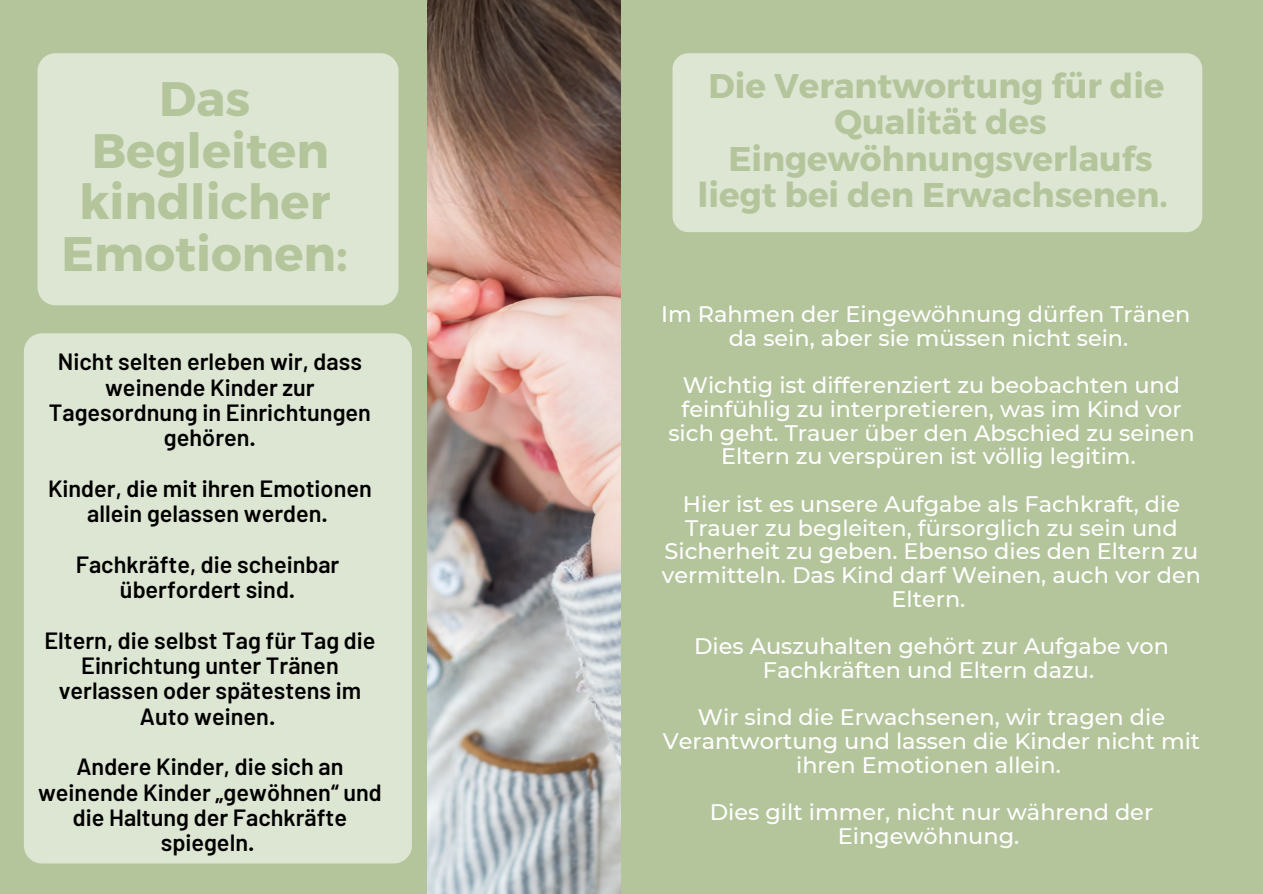
<style>
.page{position:relative;width:1263px;height:894px;background:#fff}
.page>*{position:absolute;margin:0;border:0;box-sizing:border-box;transform-origin:0 0}
.t1{font:700 48.3px "Montserrat";color:#b4c59c}
.t2{font:700 34.2px/36.5px "Montserrat";color:#b4c59c;text-align:center}
.t3{font:600 23.4px/25.3px "Barlow";color:#000;text-align:center}
.t4{font:500 22.35px/23.7px "Montserrat";color:#fff;text-align:center}
</style>
<div class="page">
<div style="left:0;top:0;width:1263px;height:893px;background:#b4c59c"></div>
<div style="left:38px;top:53px;width:361px;height:252px;background:#dde5d3;border-radius:18px"></div>
<div style="left:672px;top:53px;width:530px;height:179px;background:#dde5d3;border-radius:16px"></div>
<img style="left:427px;top:0;width:194px;height:893px">
<div style="left:24px;top:333px;width:388px;height:530px;background:#dde5d3;border-radius:18px"></div>
<p class="t1" style="left:159px;top:68px;width:92px">Das</p>
<p class="t1" style="left:92px;top:119px;width:239px">Begleiten</p>
<p class="t1" style="left:79px;top:171px;width:253px">kindlicher</p>
<p class="t1" style="left:62px;top:222px;width:288px">Emotionen:</p>
<p class="t3" style="left:49px;top:348px;width:324px">Nicht selten erleben wir, dass weinende Kinder zur<br>Tagesordnung in Einrichtungen gehören.</p>
<p class="t3" style="left:48px;top:474px;width:325px">Kinder, die mit ihren Emotionen allein gelassen werden.</p>
<p class="t3" style="left:76px;top:550px;width:265px">Fachkräfte, die scheinbar</p>
<p class="t3" style="left:120px;top:576px;width:177px">überfordert sind.</p>
<p class="t3" style="left:44px;top:626px;width:333px">Eltern, die selbst Tag für Tag die<br>Einrichtung unter Tränen verlassen oder spätestens im<br>Auto weinen.</p>
<p class="t3" style="left:38px;top:753px;width:345px">Andere Kinder, die sich an weinende Kinder „gewöhnen“ und die Haltung der Fachkräfte spiegeln.</p>
<p class="t2" style="left:709px;top:66px;width:457px">Die Verantwortung für die</p>
<p class="t2" style="left:728px;top:102px;width:426px">Qualität des<br>Eingewöhnungsverlaufs</p>
<p class="t2" style="left:697px;top:175px;width:472px">liegt bei den Erwachsenen.</p>
<p class="t4" style="left:661px;top:302px;width:531px">Im Rahmen der Eingewöhnung dürfen Tränen da sein, aber sie müssen nicht sein.</p>
<p class="t4" style="left:668px;top:373px;width:528px">Wichtig ist differenziert zu beobachten und feinfühlig zu interpretieren, was im Kind vor sich geht. Trauer über den Abschied zu seinen Eltern zu verspüren ist völlig legitim.</p>
<p class="t4" style="left:662px;top:492px;width:541px">Hier ist es unsere Aufgabe als Fachkraft, die Trauer zu begleiten, fürsorglich zu sein und Sicherheit zu geben. Ebenso dies den Eltern zu vermitteln. Das Kind darf Weinen, auch vor den Eltern.</p>
<p class="t4" style="left:694px;top:634px;width:476px">Dies Auszuhalten gehört zur Aufgabe von<br>Fachkräften und Eltern dazu.</p>
<p class="t4" style="left:663px;top:705px;width:539px">Wir sind die Erwachsenen, wir tragen die<br>Verantwortung und lassen die Kinder nicht mit ihren Emotionen allein.</p>
<p class="t4" style="left:710px;top:800px;width:445px">Dies gilt immer, nicht nur während der<br>Eingewöhnung.</p>
</div>
